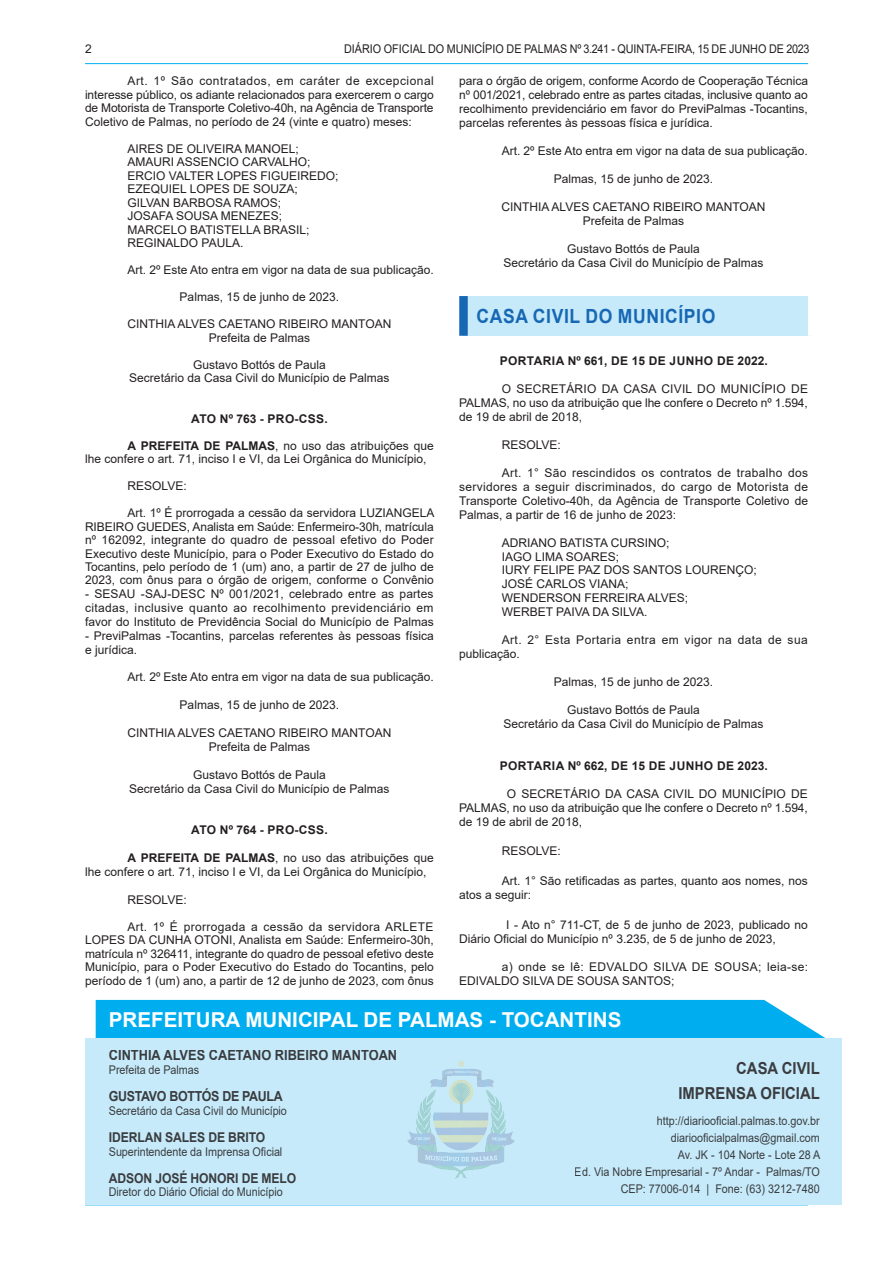
<style>
.page{position:relative;width:893px;height:1263px;background:#fff}
.page>*{position:absolute;margin:0;border:0;box-sizing:border-box;transform-origin:0 0}
.t1{font:700 20.55px "Arial";color:#fff}
.CHANCELA{font:700 19.5px "Arial";letter-spacing:.035em;color:#1768b4;scale:.9 1}
.t2{font:700 16.5px/25.7px "Arial";color:#231f20;text-align:right;scale:.9 1}
.t3{font:700 14.25px "Arial";color:#231f20;scale:.9 1}
.t4{font:700 13.8px "Arial";letter-spacing:-.025em;color:#231f20;scale:.9 1}
.t5{font:700 13.5px "Arial";letter-spacing:-.01em;color:#231f20;scale:.9 1}
.TEXTO{font:12px/14px "Arial";color:#231f20;text-align:justify}
.ASSINATURA{font:12px "Arial";color:#231f20}
.TEXTO-2{font:12px/17.1px "Arial";color:#231f20;text-align:right;scale:.9 1}
.TITULO{font:700 12px "Arial";letter-spacing:.035em;color:#231f20}
.TEXTO-3{font:12px/14px "Arial";letter-spacing:.035em;color:#231f20}
.s1{font-weight:700}
</style>
<div class="page">
<hr style="left:85px;top:63px;width:723px;height:1px;background:#00aeef">
<hr style="left:85px;top:1204px;width:723px;height:1px;background:#00aeef">
<div style="left:96px;top:1000px;width:729px;height:38px;background:#00aeef"></div>
<div style="left:85px;top:1038px;width:757px;height:166px;background:#c6eafa"></div>
<img style="left:408px;top:1060px;width:106px;height:119px">
<div style="left:463px;top:296px;width:349px;height:40px;background:#c6eafa"></div>
<div style="left:459px;top:296px;width:9px;height:40px;background:#1768b4"></div>
<div style="left:808px;top:296px;width:8px;height:40px;background:#fff"></div>
<p class="TEXTO" style="left:85px;top:41px;width:8px">2</p>
<p class="TEXTO-2" style="left:344px;top:40px;width:518px">DIÁRIO OFICIAL DO MUNICÍPIO DE PALMAS Nº 3.241 - QUINTA-FEIRA, 15 DE JUNHO DE 2023</p>
<p class="TEXTO" style="left:85px;top:74px;width:350px;line-height:13.5px;text-indent:43px">Art. 1º São contratados, em caráter de excepcional interesse público, os adiante relacionados para exercerem o cargo de Motorista de Transporte Coletivo-40h, na Agência de Transporte Coletivo de Palmas, no período de 24 (vinte e quatro) meses:</p>
<p class="TEXTO" style="left:128px;top:142px;width:173px">AIRES DE OLIVEIRA MANOEL;</p>
<p class="TEXTO" style="left:128px;top:155px;width:184px">AMAURI ASSENCIO CARVALHO;</p>
<p class="TEXTO" style="left:128px;top:169px;width:212px">ERCIO VALTER LOPES FIGUEIREDO;</p>
<p class="TEXTO" style="left:128px;top:182px;width:172px">EZEQUIEL LOPES DE SOUZA;</p>
<p class="TEXTO" style="left:128px;top:196px;width:155px">GILVAN BARBOSA RAMOS;</p>
<p class="TEXTO" style="left:128px;top:209px;width:156px">JOSAFA SOUSA MENEZES;</p>
<p class="TEXTO" style="left:128px;top:223px;width:183px">MARCELO BATISTELLA BRASIL;</p>
<p class="TEXTO" style="left:128px;top:236px;width:117px">REGINALDO PAULA.</p>
<p class="TEXTO" style="left:128px;top:263px;width:308px">Art. 2º Este Ato entra em vigor na data de sua publicação.</p>
<p class="ASSINATURA" style="left:180px;top:289px;width:161px">Palmas, 15 de junho de 2023.</p>
<p class="ASSINATURA" style="left:127px;top:316px;width:266px">CINTHIA ALVES CAETANO RIBEIRO MANTOAN</p>
<p class="ASSINATURA" style="left:209px;top:329px;width:103px">Prefeita de Palmas</p>
<p class="ASSINATURA" style="left:193px;top:356px;width:134px">Gustavo Bottós de Paula</p>
<p class="ASSINATURA" style="left:129px;top:370px;width:262px">Secretário da Casa Civil do Município de Palmas</p>
<p class="TITULO" style="left:191px;top:410px;width:138px">ATO Nº 763 - PRO-CSS.</p>
<p class="TEXTO" style="left:85px;top:439px;width:350px;line-height:13.5px;text-indent:43px"><span class="s1">A PREFEITA DE PALMAS</span>, no uso das atribuições que lhe confere o art. 71, inciso I e VI, da Lei Orgânica do Município,</p>
<p class="TEXTO" style="left:128px;top:479px;width:61px">RESOLVE:</p>
<p class="TEXTO" style="left:85px;top:506px;width:351px;line-height:13.4px;text-indent:43px">Art. 1º É prorrogada a cessão da servidora LUZIANGELA RIBEIRO GUEDES, Analista em Saúde: Enfermeiro-30h, matrícula nº 162092, integrante do quadro de pessoal efetivo do Poder Executivo deste Município, para o Poder Executivo do Estado do Tocantins, pelo período de 1 (um) ano, a partir de 27 de julho de 2023, com ônus para o órgão de origem, conforme o Convênio</p>
<p class="TEXTO" style="left:85px;top:586px;width:350px">- SESAU -SAJ-DESC Nº 001/2021, celebrado entre as partes citadas, inclusive quanto ao recolhimento previdenciário em favor do Instituto de Previdência Social do Município de Palmas</p>
<p class="TEXTO" style="left:85px;top:628px;width:350px">- PreviPalmas -Tocantins, parcelas referentes às pessoas física e jurídica.</p>
<p class="TEXTO" style="left:128px;top:670px;width:308px">Art. 2º Este Ato entra em vigor na data de sua publicação.</p>
<p class="ASSINATURA" style="left:180px;top:697px;width:161px">Palmas, 15 de junho de 2023.</p>
<p class="ASSINATURA" style="left:127px;top:725px;width:266px">CINTHIA ALVES CAETANO RIBEIRO MANTOAN</p>
<p class="ASSINATURA" style="left:209px;top:739px;width:103px">Prefeita de Palmas</p>
<p class="ASSINATURA" style="left:193px;top:766px;width:134px">Gustavo Bottós de Paula</p>
<p class="ASSINATURA" style="left:129px;top:780px;width:262px">Secretário da Casa Civil do Município de Palmas</p>
<p class="TITULO" style="left:191px;top:821px;width:138px">ATO Nº 764 - PRO-CSS.</p>
<p class="TEXTO" style="left:85px;top:851px;width:350px;text-indent:43px"><span class="s1">A PREFEITA DE PALMAS</span>, no uso das atribuições que lhe confere o art. 71, inciso I e VI, da Lei Orgânica do Município,</p>
<p class="TEXTO" style="left:128px;top:893px;width:61px">RESOLVE:</p>
<p class="TEXTO" style="left:85px;top:920px;width:350px;line-height:13.5px;text-indent:43px">Art. 1º É prorrogada a cessão da servidora ARLETE LOPES DA CUNHA OTONI, Analista em Saúde: Enfermeiro-30h, matrícula nº 326411, integrante do quadro de pessoal efetivo deste Município, para o Poder Executivo do Estado do Tocantins, pelo período de 1 (um) ano, a partir de 12 de junho de 2023, com ônus</p>
<p class="TEXTO" style="left:459px;top:74px;width:350px">para o órgão de origem, conforme Acordo de Cooperação Técnica nº 001/2021, celebrado entre as partes citadas, inclusive quanto ao recolhimento previdenciário em favor do PreviPalmas -Tocantins, parcelas referentes às pessoas física e jurídica.</p>
<p class="TEXTO" style="left:502px;top:144px;width:308px">Art. 2º Este Ato entra em vigor na data de sua publicação.</p>
<p class="ASSINATURA" style="left:554px;top:170px;width:161px">Palmas, 15 de junho de 2023.</p>
<p class="ASSINATURA" style="left:502px;top:198px;width:266px">CINTHIA ALVES CAETANO RIBEIRO MANTOAN</p>
<p class="ASSINATURA" style="left:583px;top:212px;width:103px">Prefeita de Palmas</p>
<p class="ASSINATURA" style="left:567px;top:240px;width:134px">Gustavo Bottós de Paula</p>
<p class="ASSINATURA" style="left:503px;top:254px;width:262px">Secretário da Casa Civil do Município de Palmas</p>
<p class="CHANCELA" style="left:477px;top:302px;width:267px">CASA CIVIL DO MUNICÍPIO</p>
<p class="TITULO" style="left:500px;top:352px;width:269px">PORTARIA Nº 661, DE 15 DE JUNHO DE 2022.</p>
<p class="TEXTO" style="left:459px;top:382px;width:350px;text-indent:43px">O SECRETÁRIO DA CASA CIVIL DO MUNICÍPIO DE PALMAS, no uso da atribuição que lhe confere o Decreto nº 1.594, de 19 de abril de 2018,</p>
<p class="TEXTO" style="left:502px;top:438px;width:61px">RESOLVE:</p>
<p class="TEXTO" style="left:459px;top:465px;width:350px;text-indent:43px">Art. 1° São rescindidos os contratos de trabalho dos servidores a seguir discriminados, do cargo de Motorista de Transporte Coletivo-40h, da Agência de Transporte Coletivo de Palmas, a partir de 16 de junho de 2023:</p>
<p class="TEXTO" style="left:502px;top:535px;width:169px">ADRIANO BATISTA CURSINO;</p>
<p class="TEXTO" style="left:502px;top:549px;width:119px">IAGO LIMA SOARES;</p>
<p class="TEXTO" style="left:502px;top:563px;width:257px">IURY FELIPE PAZ DOS SANTOS LOURENÇO;</p>
<p class="TEXTO" style="left:502px;top:577px;width:128px">JOSÉ CARLOS VIANA;</p>
<p class="TEXTO" style="left:502px;top:591px;width:188px">WENDERSON FERREIRA ALVES;</p>
<p class="TEXTO" style="left:502px;top:605px;width:147px">WERBET PAIVA DA SILVA.</p>
<p class="TEXTO-3" style="left:459px;top:633px;width:350px;text-indent:43px">Art. 2° Esta Portaria entra em vigor na data de sua publicação.</p>
<p class="ASSINATURA" style="left:554px;top:674px;width:161px">Palmas, 15 de junho de 2023.</p>
<p class="ASSINATURA" style="left:567px;top:701px;width:134px">Gustavo Bottós de Paula</p>
<p class="ASSINATURA" style="left:503px;top:715px;width:262px">Secretário da Casa Civil do Município de Palmas</p>
<p class="TITULO" style="left:500px;top:757px;width:269px">PORTARIA Nº 662, DE 15 DE JUNHO DE 2023.</p>
<p class="TEXTO" style="left:459px;top:786px;width:350px;text-indent:48px">O SECRETÁRIO DA CASA CIVIL DO MUNICÍPIO DE PALMAS, no uso da atribuição que lhe confere o Decreto nº 1.594, de 19 de abril de 2018,</p>
<p class="TEXTO" style="left:502px;top:844px;width:61px">RESOLVE:</p>
<p class="TEXTO" style="left:459px;top:873px;width:350px;line-height:14.7px;text-indent:43px">Art. 1° São retificadas as partes, quanto aos nomes, nos atos a seguir:</p>
<p class="TEXTO" style="left:459px;top:917px;width:350px;text-indent:47px">I - Ato n° 711-CT, de 5 de junho de 2023, publicado no<br>Diário Oficial do Município nº 3.235, de 5 de junho de 2023,</p>
<p class="TEXTO" style="left:459px;top:959px;width:350px;text-indent:43px">a) onde se lê: EDVALDO SILVA DE SOUSA; leia-se:<br>EDIVALDO SILVA DE SOUSA SANTOS;</p>
<p class="t1" style="left:109px;top:1005px;width:514px">PREFEITURA MUNICIPAL DE PALMAS - TOCANTINS</p>
<p class="t3" style="left:109px;top:1045px;width:322px">CINTHIA ALVES CAETANO RIBEIRO MANTOAN</p>
<p class="TEXTO-2" style="left:109px;top:1061px;width:102px">Prefeita de Palmas</p>
<p class="t4" style="left:109px;top:1086px;width:195px">GUSTAVO BOTTÓS DE PAULA</p>
<p class="TEXTO-2" style="left:109px;top:1102px;width:199px">Secretário da Casa Civil do Município</p>
<p class="t5" style="left:109px;top:1128px;width:175px">IDERLAN SALES DE BRITO</p>
<p class="TEXTO-2" style="left:109px;top:1143px;width:194px">Superintendente da Imprensa Oficial</p>
<p class="t5" style="left:109px;top:1168px;width:210px">ADSON JOSÉ HONORI DE MELO</p>
<p class="TEXTO-2" style="left:109px;top:1183px;width:195px">Diretor do Diário Oficial do Município</p>
<h3 class="t2" style="left:678px;top:1055px;width:159px">CASA CIVIL<br>IMPRENSA OFICIAL</h3>
<p class="TEXTO-2" style="left:575px;top:1112px;width:274px">http://diariooficial.palmas.to.gov.br diariooficialpalmas@gmail.com<br>Av. JK - 104 Norte - Lote 28 A<br>Ed. Via Nobre Empresarial - 7º Andar - Palmas/TO CEP: 77006-014 | Fone: (63) 3212-7480</p>
</div>
